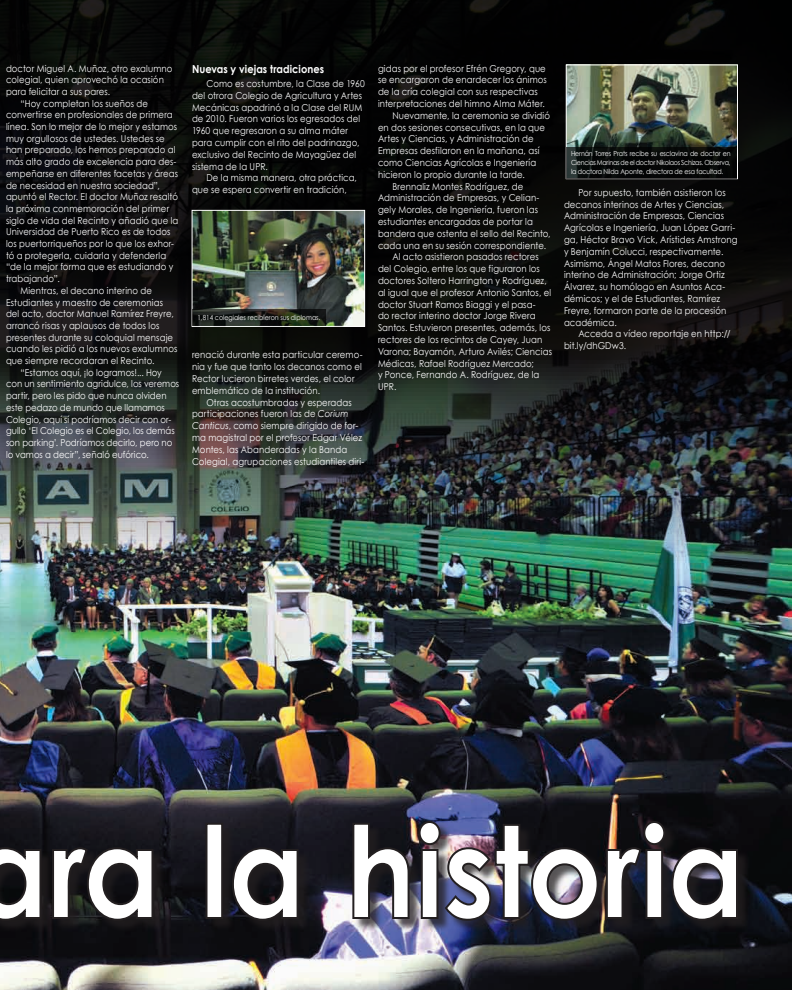
<style>
.page{position:relative;width:792px;height:990px;background:#fff}
.page>*{position:absolute;margin:0;border:0;box-sizing:border-box;transform-origin:0 0}
.t1{font:700 11px "Century Gothic";letter-spacing:.01em;color:#fff;scale:.9 1}
.t2{font:9.5px/11.8px "Century Gothic";letter-spacing:.01em;color:#fff;scale:.9 1}
.t3{font:7px/9px "Century Gothic";letter-spacing:-.02em;color:#fff;text-align:justify;scale:.9 1}
.t4{font:7px "Century Gothic";color:#fff;scale:.9 1}
.s1{font-style:italic}
</style>
<div class="page">
<img style="left:0;top:0;width:792px;height:990px">
<img style="left:568px;top:66px;width:168px;height:81px">
<div style="left:566px;top:64px;width:172px;height:115px;border:1px solid #fff"></div>
<img style="left:194px;top:212px;width:169px;height:113px">
<div style="left:192px;top:210px;width:173px;height:117px;border:1px solid #fff"></div>
<div style="left:0;top:822px;width:752px;height:135px;background:#231f20;opacity:.75"></div>
<svg style="left:0;top:820px;width:739px;height:125px"></svg>
<svg style="left:193px;top:309px;width:133px;height:17px;background:#1d221b"></svg>
<svg style="left:567px;top:147px;width:170px;height:31px;background:#080a0a"></svg>
<svg style="left:731px;top:938px;width:4px;height:5px"></svg>
<p class="t2" style="left:6px;top:62px;width:186px">doctor Miguel A. Muñoz, otro exalumno</p>
<p class="t2" style="left:6px;top:74px;width:177px">colegial, quien aprovechó la ocasión</p>
<p class="t2" style="left:6px;top:85px;width:117px">para felicitar a sus pares.</p>
<p class="t2" style="left:20px;top:97px;width:143px">“Hoy completan los sueños de</p>
<p class="t2" style="left:6px;top:109px;width:187px">convertirse en profesionales de primera</p>
<p class="t2" style="left:6px;top:121px;width:192px">línea. Son lo mejor de lo mejor y estamos</p>
<p class="t2" style="left:6px;top:132px;width:178px">muy orgullosos de ustedes. Ustedes se</p>
<p class="t2" style="left:6px;top:144px;width:190px">han preparado, los hemos preparado al</p>
<p class="t2" style="left:6px;top:156px;width:191px">más alto grado de excelencia para des-</p>
<p class="t2" style="left:6px;top:167px;width:193px">empeñarse en diferentes facetas y áreas</p>
<p class="t2" style="left:6px;top:179px;width:172px">de necesidad en nuestra sociedad”,</p>
<p class="t2" style="left:6px;top:191px;width:193px">apuntó el Rector. El doctor Muñoz resaltó</p>
<p class="t2" style="left:6px;top:202px;width:183px">la próxima conmemoración del primer</p>
<p class="t2" style="left:6px;top:214px;width:193px">siglo de vida del Recinto y añadió que la</p>
<p class="t2" style="left:6px;top:226px;width:184px">Universidad de Puerto Rico es de todos</p>
<p class="t2" style="left:6px;top:238px;width:188px">los puertorriqueños por lo que los exhor-</p>
<p class="t2" style="left:6px;top:249px;width:180px">tó a protegerla, cuidarla y defenderla</p>
<p class="t2" style="left:6px;top:261px;width:188px">“de la mejor forma que es estudiando y</p>
<p class="t2" style="left:6px;top:273px;width:61px">trabajando”.</p>
<p class="t2" style="left:20px;top:284px;width:148px">Mientras, el decano interino de</p>
<p class="t2" style="left:6px;top:296px;width:176px">Estudiantes y maestro de ceremonias</p>
<p class="t2" style="left:6px;top:308px;width:188px">del acto, doctor Manuel Ramírez Freyre,</p>
<p class="t2" style="left:6px;top:319px;width:172px">arrancó risas y aplausos de todos los</p>
<p class="t2" style="left:6px;top:331px;width:187px">presentes durante su coloquial mensaje</p>
<p class="t2" style="left:6px;top:343px;width:192px">cuando les pidió a los nuevos exalumnos</p>
<p class="t2" style="left:6px;top:355px;width:167px">que siempre recordaran el Recinto.</p>
<p class="t2" style="left:20px;top:366px;width:159px">“Estamos aquí, ¡lo logramos!... Hoy</p>
<p class="t2" style="left:6px;top:378px;width:194px">con un sentimiento agridulce, los veremos</p>
<p class="t2" style="left:6px;top:390px;width:180px">partir, pero les pido que nunca olviden</p>
<p class="t2" style="left:6px;top:401px;width:178px">este pedazo de mundo que llamamos</p>
<p class="t2" style="left:6px;top:413px;width:185px">Colegio, aquí sí podríamos decir con or-</p>
<p class="t2" style="left:6px;top:425px;width:189px">gullo ‘El Colegio es el Colegio, los demás</p>
<p class="t2" style="left:6px;top:437px;width:186px">son parking’. Podríamos decirlo, pero no</p>
<p class="t2" style="left:6px;top:448px;width:160px">lo vamos a decir”, señaló eufórico.</p>
<p class="t1" style="left:192px;top:62px;width:148px">Nuevas y viejas tradiciones</p>
<p class="t2" style="left:192px;top:78px;width:193px;text-indent:14px">Como es costumbre, la Clase de 1960 del otrora Colegio de Agricultura y Artes Mecánicas apadrinó a la Clase del RUM de 2010. Fueron varios los egresados del 1960 que regresaron a su alma máter para cumplir con el rito del padrinazgo, exclusivo del Recinto de Mayagüez del sistema de la UPR.</p>
<p class="t2" style="left:192px;top:172px;width:185px;text-indent:14px">De la misma manera, otra práctica, que se espera convertir en tradición,</p>
<p class="t4" style="left:198px;top:313px;width:138px">1,814 colegiales recibieron sus diplomas.</p>
<p class="t2" style="left:192px;top:349px;width:191px">renació durante esta particular ceremo&shy;nia y fue que tanto los decanos como el Rector lucieron birretes verdes, el color emblemático de la institución.</p>
<p class="t2" style="left:192px;top:396px;width:193px;text-indent:14px">Otras acostumbradas y esperadas participaciones fueron las de <span class="s1">Corium Canticus</span>, como siempre dirigido de for&shy;ma magistral por el profesor Edgar Vélez Montes, las Abanderadas y la Banda Colegial, agrupaciones estudiantiles diri-</p>
<p class="t2" style="left:378px;top:62px;width:188px">gidas por el profesor Efrén Gregory, que</p>
<p class="t2" style="left:378px;top:74px;width:189px">se encargaron de enardecer los ánimos</p>
<p class="t2" style="left:378px;top:86px;width:179px">de la cría colegial con sus respectivas</p>
<p class="t2" style="left:378px;top:97px;width:187px">interpretaciones del himno Alma Máter.</p>
<p class="t2" style="left:392px;top:109px;width:177px">Nuevamente, la ceremonia se dividió</p>
<p class="t2" style="left:378px;top:121px;width:187px">en dos sesiones consecutivas, en la que</p>
<p class="t2" style="left:378px;top:133px;width:174px">Artes y Ciencias, y Administración de</p>
<p class="t2" style="left:378px;top:145px;width:181px">Empresas desfilaron en la mañana, así</p>
<p class="t2" style="left:378px;top:156px;width:177px">como Ciencias Agrícolas e Ingeniería</p>
<p class="t2" style="left:378px;top:168px;width:165px">hicieron lo propio durante la tarde.</p>
<p class="t2" style="left:392px;top:180px;width:147px">Brennaliz Montes Rodríguez, de</p>
<p class="t2" style="left:378px;top:192px;width:181px">Administración de Empresas, y Celian-</p>
<p class="t2" style="left:378px;top:204px;width:179px">gely Morales, de Ingeniería, fueron las</p>
<p class="t2" style="left:378px;top:215px;width:174px">estudiantes encargadas de portar la</p>
<p class="t2" style="left:378px;top:227px;width:193px">bandera que ostenta el sello del Recinto,</p>
<p class="t2" style="left:378px;top:239px;width:188px">cada una en su sesión correspondiente.</p>
<p class="t2" style="left:392px;top:251px;width:164px">Al acto asistieron pasados rectores</p>
<p class="t2" style="left:378px;top:263px;width:181px">del Colegio, entre los que figuraron los</p>
<p class="t2" style="left:378px;top:274px;width:189px">doctores Soltero Harrington y Rodríguez,</p>
<p class="t2" style="left:378px;top:286px;width:194px">al igual que el profesor Antonio Santos, el</p>
<p class="t2" style="left:378px;top:298px;width:177px">doctor Stuart Ramos Biaggi y el pasa-</p>
<p class="t2" style="left:378px;top:310px;width:177px">do rector interino doctor Jorge Rivera</p>
<p class="t2" style="left:378px;top:322px;width:193px">Santos. Estuvieron presentes, además, los</p>
<p class="t2" style="left:378px;top:333px;width:184px">rectores de los recintos de Cayey, Juan</p>
<p class="t2" style="left:378px;top:345px;width:195px">Varona; Bayamón, Arturo Avilés; Ciencias</p>
<p class="t2" style="left:378px;top:357px;width:175px">Médicas, Rafael Rodríguez Mercado;</p>
<p class="t2" style="left:378px;top:369px;width:181px">y Ponce, Fernando A. Rodríguez, de la</p>
<p class="t2" style="left:378px;top:381px;width:22px">UPR.</p>
<p class="t3" style="left:571px;top:149px;width:179px">Hernán Torres Prats recibe su esclavina de doctor en Ciencias Marinas de el doctor Nikolaos Schizas. Observa, la doctora Nilda Aponte, directora de esa facultad.</p>
<p class="t2" style="left:564px;top:186px;width:194px;text-indent:14px">Por supuesto, también asistieron los decanos interinos de Artes y Ciencias, Administración de Empresas, Ciencias Agrícolas e Ingeniería, Juan López Garri&shy;ga, Héctor Bravo Vick, Arístides Amstrong y Benjamín Colucci, respectivamente.<br>Asimismo, Ángel Matos Flores, decano interino de Administración; Jorge Ortiz Álvarez, su homólogo en Asuntos Aca&shy;démicos; y el de Estudiantes, Ramírez Freyre, formaron parte de la procesión académica.</p>
<p class="t2" style="left:564px;top:328px;width:187px;text-indent:14px">Acceda a vídeo reportaje en http:// bit.ly/dhGDw3.</p>
</div>
